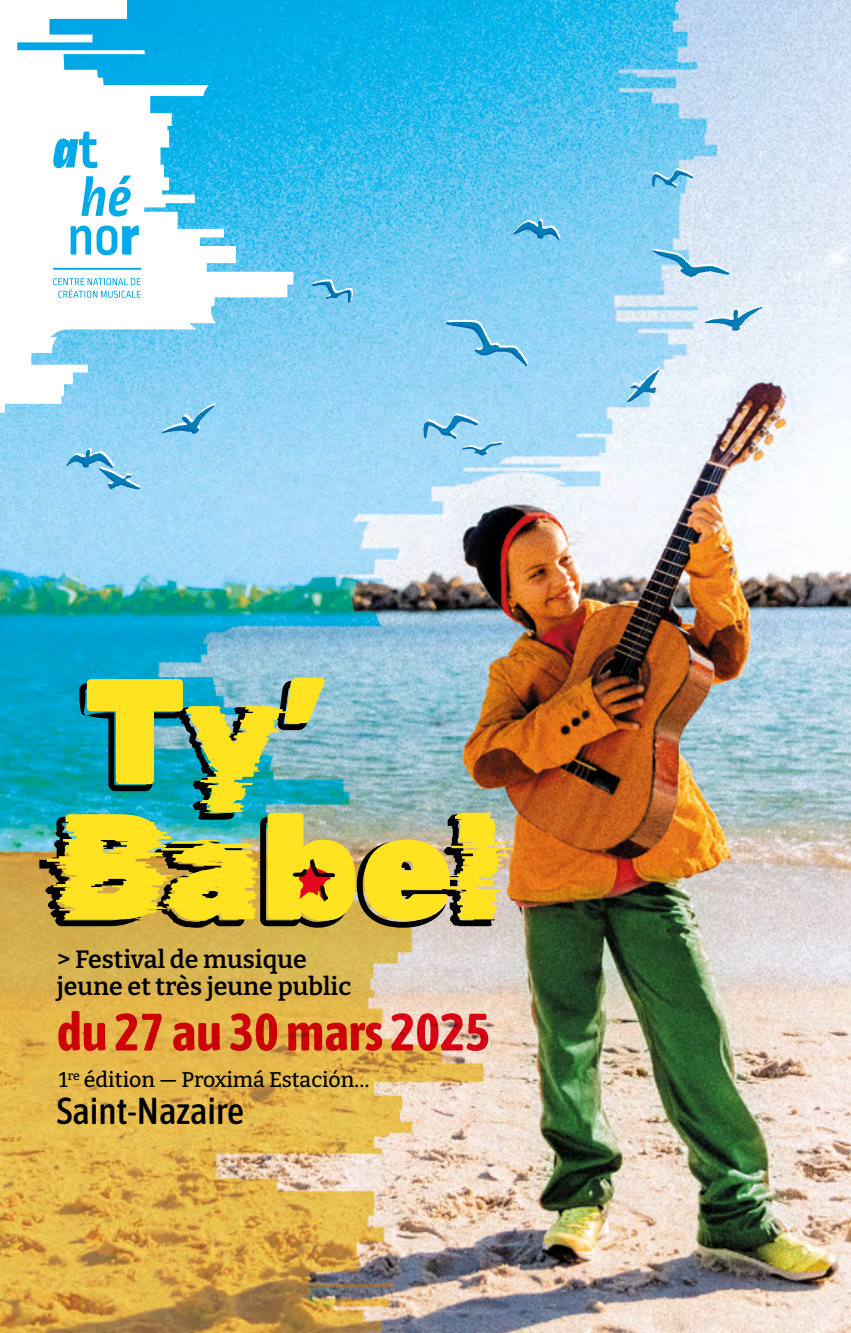
<style>
.page{position:relative;width:851px;height:1333px;background:#fff}
.page>*{position:absolute;margin:0;border:0;box-sizing:border-box;transform-origin:0 0}
.t1{font:700 52.5px "Asap Condensed";letter-spacing:.005em;color:#e3051a}
.t2{font:500 37.5px "Asap Condensed";color:#000}
.t3{font:600 25px/27.5px "Bitter";color:#000}
.t4{font:500 21.25px "Bitter";color:#000}
</style>
<div class="page">
<img style="left:0;top:0;width:850px;height:1332px">
<svg style="left:39px;top:680px;width:455px;height:249px;background:#677a59"></svg>
<img style="left:47px;top:677px;width:466px;height:243px">
<svg style="left:292px;top:859px;width:43px;height:42px;background:#d38519"></svg>
<svg style="left:312px;top:279px;width:41px;height:24px"></svg>
<svg style="left:423px;top:413px;width:80px;height:43px;background:#8ecdee"></svg>
<svg style="left:651px;top:168px;width:42px;height:20px"></svg>
<svg style="left:652px;top:248px;width:77px;height:29px;background:#9ecde8"></svg>
<svg style="left:513px;top:218px;width:47px;height:23px"></svg>
<svg style="left:626px;top:366px;width:34px;height:37px"></svg>
<svg style="left:66px;top:447px;width:74px;height:42px;background:#82c6ea"></svg>
<svg style="left:446px;top:319px;width:82px;height:47px;background:#80c7eb"></svg>
<svg style="left:162px;top:412px;width:54px;height:22px"></svg>
<svg style="left:705px;top:305px;width:58px;height:26px;background:#b1d4e8"></svg>
<svg style="left:0;top:0;width:293px;height:412px"></svg>
<svg style="left:52px;top:132px;width:89px;height:166px"></svg>
<p class="t3" style="left:57px;top:944px;width:296px">&gt; Festival de musique jeune et très jeune public</p>
<h1 class="t1" style="left:57px;top:994px;width:434px">du 27 au 30 mars 2025</h1>
<p class="t4" style="left:59px;top:1065px;width:312px">1<sup>re</sup> édition — Proximá Estación…</p>
<h2 class="t2" style="left:57px;top:1085px;width:189px">Saint-Nazaire</h2>
</div>
